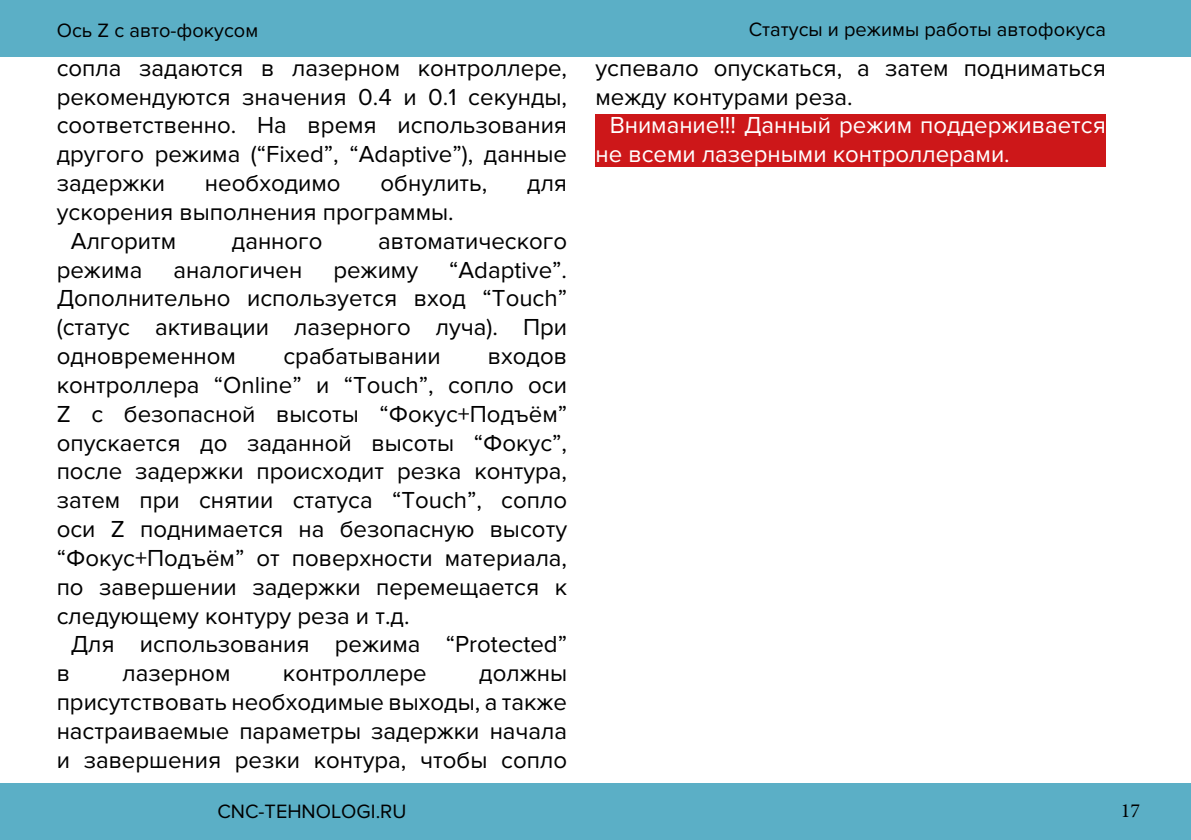
<style>
.page{position:relative;width:1191px;height:840px;background:#fff}
.page>*{position:absolute;margin:0;border:0;box-sizing:border-box;transform-origin:0 0}
.t1{font:24px/28.8px "Proxima Nova";color:#000;text-align:justify}
.t2{font:24px/28.8px "Proxima Nova";color:#fff}
.t3{font:20px "Proxima Nova";color:#000}
.t4{font:20px "Minion Pro";color:#000}
</style>
<div class="page">
<div style="left:0;top:0;width:1191px;height:57px;background:#5bafc6"></div>
<div style="left:0;top:782px;width:1191px;height:57px;background:#5bafc6"></div>
<div style="left:595px;top:114px;width:511px;height:53px;background:#cd1719"></div>
<p class="t3" style="left:57px;top:19px;width:203px">Ось Z с авто-фокусом</p>
<p class="t1" style="left:57px;top:54px;width:512px">сопла задаются в лазерном контроллере, рекомендуются значения 0.4 и 0.1 секунды, соответственно. На время использования другого режима (“Fixed”, “Adaptive”), данные задержки</p>
<p class="t1" style="left:205px;top:169px;width:137px">необходимо</p>
<p class="t1" style="left:380px;top:169px;width:108px">обнулить,</p>
<p class="t1" style="left:527px;top:169px;width:41px">для</p>
<p class="t1" style="left:71px;top:198px;width:384px;text-indent:-14px">ускорения выполнения программы.<br>Алгоритм</p>
<p class="t1" style="left:232px;top:226px;width:92px">данного</p>
<p class="t1" style="left:378px;top:226px;width:190px">автоматического</p>
<p class="t1" style="left:57px;top:255px;width:512px;text-indent:392px">“Adaptive”.<br>Дополнительно используется вход “Touch” (статус активации лазерного луча). При одновременном</p>
<p class="t1" style="left:57px;top:255px;width:87px">режима</p>
<p class="t1" style="left:173px;top:255px;width:130px">аналогичен</p>
<p class="t1" style="left:333px;top:255px;width:86px">режиму</p>
<p class="t1" style="left:283px;top:342px;width:159px">срабатывании</p>
<p class="t1" style="left:488px;top:342px;width:81px">входов</p>
<p class="t1" style="left:57px;top:370px;width:512px">контроллера “Online” и “Touch”, сопло оси</p>
<p class="t1" style="left:57px;top:399px;width:512px">Z с безопасной высоты “Фокус+Подъём”</p>
<p class="t1" style="left:57px;top:428px;width:512px">опускается до заданной высоты “Фокус”,</p>
<p class="t1" style="left:57px;top:457px;width:512px">после задержки происходит резка контура,</p>
<p class="t1" style="left:57px;top:486px;width:512px">затем при снятии статуса “Touch”, сопло</p>
<p class="t1" style="left:57px;top:514px;width:512px">оси Z поднимается на безопасную высоту</p>
<p class="t1" style="left:57px;top:543px;width:512px">“Фокус+Подъём” от поверхности материала,</p>
<p class="t1" style="left:57px;top:572px;width:512px">по завершении задержки перемещается к</p>
<p class="t1" style="left:57px;top:601px;width:354px">следующему контуру реза и т.д.</p>
<p class="t1" style="left:71px;top:630px;width:498px">Для использования режима “Protected”</p>
<p class="t1" style="left:57px;top:658px;width:15px">в</p>
<p class="t1" style="left:123px;top:658px;width:109px">лазерном</p>
<p class="t1" style="left:283px;top:658px;width:145px">контроллере</p>
<p class="t1" style="left:57px;top:658px;width:512px;text-indent:422px">должны присутствовать необходимые выходы, а также настраиваемые параметры задержки начала и завершения резки контура, чтобы сопло</p>
<p class="t3" style="left:748px;top:18px;width:359px">Статусы и режимы работы автофокуса</p>
<p class="t1" style="left:595px;top:54px;width:512px">успевало опускаться, а затем подниматься между контурами реза.</p>
<p class="t2" style="left:595px;top:111px;width:512px;text-indent:14px">Внимание!!! Данный режим поддерживается не всеми лазерными контроллерами.</p>
<p class="t3" style="left:217px;top:799px;width:190px">CNC-TEHNOLOGI.RU</p>
<p class="t4" style="left:1120px;top:796px;width:21px">17</p>
</div>
